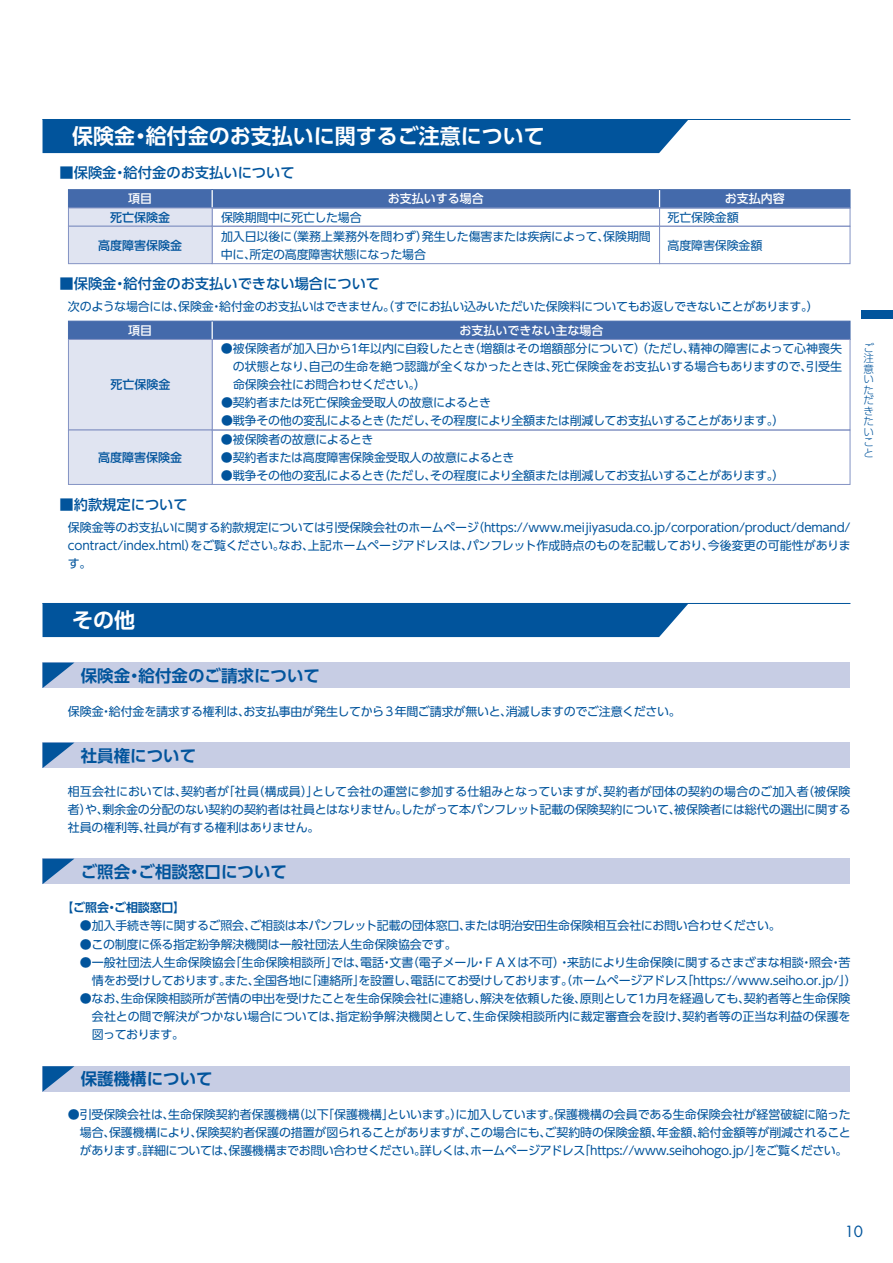
<style>
.page{position:relative;width:893px;height:1263px;background:#fff}
.page>*{position:absolute;margin:0;border:0;box-sizing:border-box;transform-origin:0 0}
.t1{font:700 21px "UD Shin Go Pro De";color:#fff}
.t2{font:700 16.5px "UD Shin Go Pro De";color:#01549c}
.t3{font:15px "Futura Std";color:#01549c}
.t4{font:500 14.25px "UD Shin Go Pro";color:#01549c}
.t5{font:12px/18px "UD Shin Go Pro";letter-spacing:-.02em;color:#01549c;text-align:justify}
.t6{font:500 12px "UD Shin Go Pro";color:#fff}
.t7{font:500 12px "UD Shin Go Pro";color:#01549c}
.t8{font:700 12px "UD Shin Go Pro De";letter-spacing:-.005em;color:#01549c}
.t9{font:300 10.5px/10.5px "UD Shin Go Pro";color:#01549c}
</style>
<div class="page">
<hr style="left:43px;top:119px;width:807px;height:1px;background:#01549c">
<div style="left:43px;top:120px;width:645px;height:33px;background:#01549c"></div>
<div style="left:659px;top:189px;width:191px;height:19px;background:#446aab;border:1px solid #446aab"></div>
<div style="left:212px;top:189px;width:448px;height:19px;background:#446aab;border:1px solid #446aab"></div>
<div style="left:68px;top:189px;width:145px;height:19px;background:#446aab;border:1px solid #446aab"></div>
<svg style="left:212px;top:190px;width:1px;height:17px"></svg>
<svg style="left:659px;top:190px;width:1px;height:17px"></svg>
<div style="left:659px;top:207px;width:191px;height:20px;border:1px solid #8493c4"></div>
<div style="left:212px;top:207px;width:448px;height:20px;border:1px solid #8493c4"></div>
<div style="left:68px;top:207px;width:145px;height:20px;background:#e0e4f1;border:1px solid #8493c4"></div>
<div style="left:659px;top:226px;width:191px;height:38px;border:1px solid #8493c4"></div>
<div style="left:212px;top:226px;width:448px;height:38px;border:1px solid #8493c4"></div>
<div style="left:68px;top:226px;width:145px;height:38px;background:#e0e4f1;border:1px solid #8493c4"></div>
<div style="left:212px;top:321px;width:638px;height:19px;background:#446aab"></div>
<div style="left:68px;top:321px;width:145px;height:19px;background:#446aab"></div>
<svg style="left:212px;top:322px;width:1px;height:17px"></svg>
<div style="left:212px;top:339px;width:638px;height:91px;border:1px solid #8493c4"></div>
<div style="left:68px;top:339px;width:145px;height:91px;background:#e0e4f1;border:1px solid #8493c4"></div>
<div style="left:212px;top:430px;width:638px;height:55px;border:1px solid #8493c4"></div>
<div style="left:68px;top:430px;width:145px;height:55px;background:#e0e4f1;border:1px solid #8493c4"></div>
<hr style="left:43px;top:603px;width:807px;height:1px;background:#01549c">
<div style="left:43px;top:604px;width:645px;height:33px;background:#01549c"></div>
<div style="left:43px;top:663px;width:807px;height:25px;background:#c7cde4"></div>
<svg style="left:43px;top:663px;width:31px;height:25px"></svg>
<div style="left:43px;top:743px;width:807px;height:25px;background:#c7cde4"></div>
<svg style="left:43px;top:743px;width:31px;height:25px"></svg>
<div style="left:43px;top:859px;width:807px;height:25px;background:#c7cde4"></div>
<svg style="left:43px;top:859px;width:31px;height:25px"></svg>
<div style="left:43px;top:1066px;width:807px;height:26px;background:#c7cde4"></div>
<svg style="left:43px;top:1066px;width:31px;height:26px"></svg>
<div style="left:861px;top:310px;width:32px;height:9px;background:#01549c"></div>
<h1 class="t1" style="left:72px;top:119px;width:474px">保険金・給付金のお支払いに関するご注意について</h1>
<p class="t4" style="left:60px;top:161px;width:237px">■保険金・給付金のお支払いについて</p>
<p class="t6" style="left:128px;top:189px;width:25px">項目</p>
<p class="t6" style="left:388px;top:189px;width:97px">お支払いする場合</p>
<p class="t6" style="left:725px;top:189px;width:61px">お支払内容</p>
<p class="t7" style="left:110px;top:207px;width:61px">死亡保険金</p>
<p class="t5" style="left:221px;top:208px;width:142px">保険期間中に死亡した場合</p>
<p class="t5" style="left:667px;top:208px;width:73px">死亡保険金額</p>
<p class="t5" style="left:221px;top:227px;width:431px">加入日以後に（業務上業務外を問わず）発生した傷害または疾病によって、保険期間中に、所定の高度障害状態になった場合</p>
<p class="t7" style="left:98px;top:235px;width:85px">高度障害保険金</p>
<p class="t5" style="left:667px;top:236px;width:96px">高度障害保険金額</p>
<p class="t4" style="left:60px;top:272px;width:322px">■保険金・給付金のお支払いできない場合について</p>
<p class="t5" style="left:68px;top:297px;width:752px">次のような場合には、保険金・給付金のお支払いはできません。（すでにお払い込みいただいた保険料についてもお返しできないことがあります。）</p>
<p class="t6" style="left:128px;top:321px;width:25px">項目</p>
<p class="t6" style="left:459px;top:321px;width:145px">お支払いできない主な場合</p>
<p class="t5" style="left:233px;top:339px;width:611px;text-indent:-12px">●被保険者が加入日から1年以内に自殺したとき（増額はその増額部分について）（ただし、精神の障害によって心神喪失の状態となり、自己の生命を絶つ認識が全くなかったときは、死亡保険金をお支払いする場合もありますので、引受生命保険会社にお問合わせください。）</p>
<p class="t5" style="left:221px;top:393px;width:272px">●契約者または死亡保険金受取人の故意によるとき</p>
<p class="t5" style="left:221px;top:411px;width:565px">●戦争その他の変乱によるとき（ただし、その程度により全額または削減してお支払いすることがあります。）</p>
<p class="t7" style="left:110px;top:375px;width:61px">死亡保険金</p>
<p class="t7" style="left:98px;top:447px;width:85px">高度障害保険金</p>
<p class="t4" style="left:60px;top:493px;width:130px">■約款規定について</p>
<p class="t5" style="left:221px;top:430px;width:154px">●被保険者の故意によるとき</p>
<p class="t5" style="left:221px;top:448px;width:295px">●契約者または高度障害保険金受取人の故意によるとき</p>
<p class="t5" style="left:221px;top:466px;width:565px">●戦争その他の変乱によるとき（ただし、その程度により全額または削減してお支払いすることがあります。）</p>
<p class="t5" style="left:68px;top:518px;width:784px">保険金等のお支払いに関する約款規定については引受保険会社のホームページ（https://www.meijiyasuda.co.jp/corporation/product/demand/ contract/index.html）をご覧ください。なお、上記ホームページアドレスは、パンフレット作成時点のものを記載しており、今後変更の可能性があります。</p>
<p class="t9" style="left:863px;top:342px;width:12px">ご注意いただきたいこと</p>
<h1 class="t1" style="left:72px;top:603px;width:85px">その他　</h1>
<h2 class="t2" style="left:81px;top:662px;width:241px">保険金・給付金のご請求について</h2>
<p class="t5" style="left:68px;top:702px;width:614px">保険金・給付金を請求する権利は、お支払事由が発生してから３年間ご請求が無いと、消滅しますのでご注意ください。</p>
<h2 class="t2" style="left:81px;top:742px;width:117px">社員権について</h2>
<p class="t5" style="left:68px;top:782px;width:784px">相互会社においては、契約者が「社員（構成員）」として会社の運営に参加する仕組みとなっていますが、契約者が団体の契約の場合のご加入者（被保険者）や、剰余金の分配のない契約の契約者は社員とはなりません。したがって本パンフレット記載の保険契約について、被保険者には総代の選出に関する社員の権利等、社員が有する権利はありません。</p>
<h2 class="t2" style="left:81px;top:858px;width:208px">ご照会・ご相談窓口について</h2>
<p class="t8" style="left:62px;top:897px;width:125px">【ご照会・ご相談窓口】</p>
<p class="t5" style="left:80px;top:916px;width:702px">●加入手続き等に関するご照会、ご相談は本パンフレット記載の団体窓口、または明治安田生命保険相互会社にお問い合わせください。</p>
<p class="t5" style="left:80px;top:934px;width:379px">●この制度に係る指定紛争解決機関は一般社団法人生命保険協会です。</p>
<p class="t5" style="left:92px;top:953px;width:766px;text-indent:-12px">●一般社団法人生命保険協会「生命保険相談所」では、電話・文書（電子メール・ＦＡＸは不可）・来訪により生命保険に関するさまざまな相談・照会・苦情をお受けしております。また、全国各地に「連絡所」を設置し、電話にてお受けしております。（ホームページアドレス「https://www.seiho.or.jp/」）</p>
<p class="t5" style="left:92px;top:989px;width:760px;text-indent:-12px">●なお、生命保険相談所が苦情の申出を受けたことを生命保険会社に連絡し、解決を依頼した後、原則として1カ月を経過しても、契約者等と生命保険会社との間で解決がつかない場合については、指定紛争解決機関として、生命保険相談所内に裁定審査会を設け、契約者等の正当な利益の保護を図っております。</p>
<h2 class="t2" style="left:81px;top:1065px;width:134px">保護機構について</h2>
<p class="t5" style="left:80px;top:1105px;width:772px;text-indent:-12px">●引受保険会社は、生命保険契約者保護機構（以下「保護機構」といいます。）に加入しています。保護機構の会員である生命保険会社が経営破綻に陥った場合、保護機構により、保険契約者保護の措置が図られることがありますが、この場合にも、ご契約時の保険金額、年金額、給付金額等が削減されることがあります。詳細については、保護機構までお問い合わせください。詳しくは、ホームページアドレス「https://www.seihohogo.jp/」をご覧ください。</p>
<p class="t3" style="left:845px;top:1222px;width:20px">10</p>
</div>
